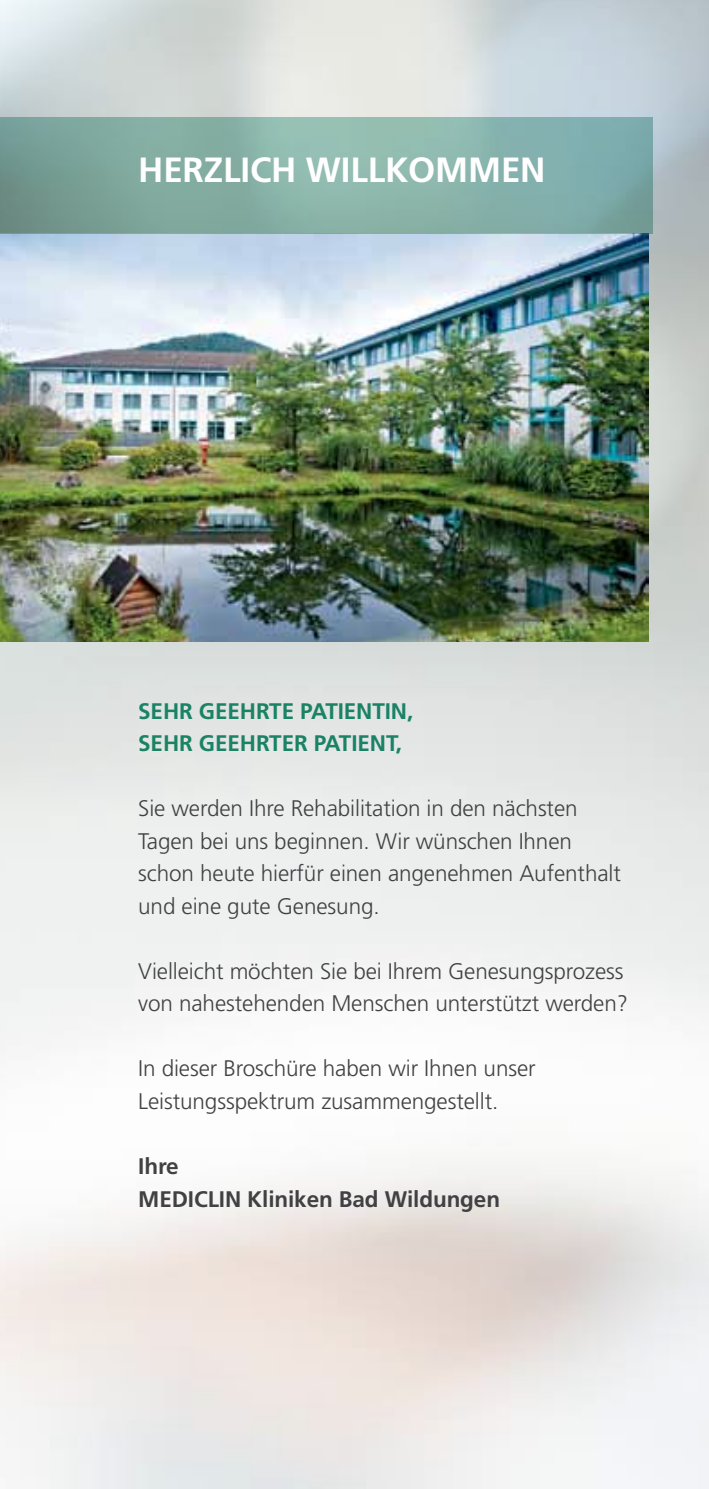
<style>
.page{position:relative;width:709px;height:1489px;background:#fff}
.page>*{position:absolute;margin:0;border:0;box-sizing:border-box;transform-origin:0 0}
.t1{font:700 35px "Frutiger LT";letter-spacing:-.005em;color:#fff}
.t2{font:300 22.5px/32.5px "Frutiger LT";letter-spacing:-.005em;color:#414042}
.t3{font:700 22.5px/32.5px "Frutiger LT";letter-spacing:-.005em;color:#1a8265}
.t4{font:700 22.5px/32.5px "Frutiger LT";letter-spacing:-.005em;color:#414042}
</style>
<div class="page">
<img style="left:0;top:0;width:709px;height:1488px">
<img style="left:0;top:234px;width:648px;height:407px">
<svg style="left:0;top:117px;width:652px;height:117px"></svg>
<h1 class="t1" style="left:138px;top:149px;width:234px">H ERZLICH WILLKO</h1>
<h1 class="t1" style="left:435px;top:149px;width:112px">MMEN</h1>
<p class="t3" style="left:138px;top:694px;width:276px">SEHR GEEHRTE PATIENTIN,<br>SEHR GEEHRTER PATIENT,</p>
<p class="t2" style="left:138px;top:792px;width:484px">Sie werden Ihre Rehabilitation in den nächsten Tagen bei uns beginnen. Wir wünschen Ihnen schon heute hierfür einen angenehmen Aufenthalt und eine gute Genesung.</p>
<p class="t2" style="left:138px;top:955px;width:491px">Vielleicht möchten Sie bei Ihrem Genesungsprozess von nahestehenden Menschen unterstützt werden?</p>
<p class="t2" style="left:138px;top:1052px;width:399px">In dieser Broschüre haben wir Ihnen unser<br>Leistungsspektrum zusammengestellt.</p>
<p class="t4" style="left:138px;top:1149px;width:363px">IHRE<br>M EDICLIN KLINIKEN BAD WILDUNGEN</p>
</div>
